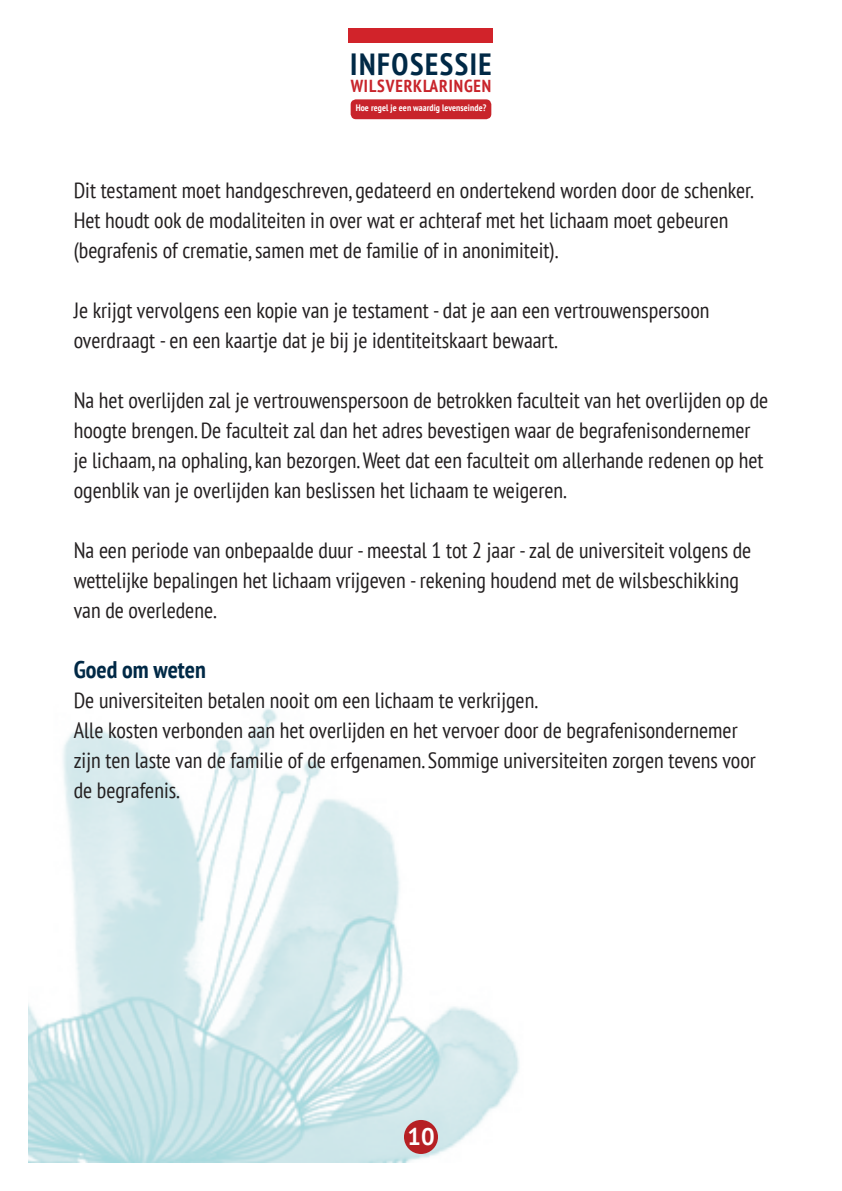
<style>
.page{position:relative;width:842px;height:1191px;background:#fff}
.page>*{position:absolute;margin:0;border:0;box-sizing:border-box;transform-origin:0 0}
.t1{font:700 condensed 30.6px "PT Sans";letter-spacing:.05em;color:#002946}
.Body{font:700 condensed 24px "PT Sans";color:#002946}
.t2{font:700 24px "PT Sans";color:#fff}
.Body-2{font:condensed 22px/30px "PT Sans";color:#231f20}
.t3{font:700 condensed 17.4px "PT Sans";letter-spacing:.05em;color:#c8242b}
.t4{font:700 condensed 9.4px "PT Sans";letter-spacing:.01em;color:#fff}
</style>
<div class="page">
<img style="left:28px;top:708px;width:491px;height:454px">
<div style="left:351px;top:99px;width:140px;height:20px;background:#c8242b;border-radius:5px"></div>
<div style="left:349px;top:28px;width:144px;height:15px;background:#d1232a"></div>
<div style="left:404px;top:1120px;width:34px;height:34px;background:#b62024;border-radius:50%"></div>
<p class="t1" style="left:350px;top:43px;width:143px">INFOSESSIE</p>
<p class="t3" style="left:351px;top:74px;width:142px">WILSVERKLARINGEN</p>
<p class="t4" style="left:356px;top:102px;width:132px">Hoe regel je een waardig levenseinde?</p>
<p class="Body-2" style="left:74px;top:175px;width:681px">Dit testament moet handgeschreven, gedateerd en ondertekend worden door de schenker.<br>Het houdt ook de modaliteiten in over wat er achteraf met het lichaam moet gebeuren (begrafenis of crematie, samen met de familie of in anonimiteit).</p>
<p class="Body-2" style="left:74px;top:295px;width:637px">Je krijgt vervolgens een kopie van je testament - dat je aan een vertrouwenspersoon overdraagt - en een kaartje dat je bij je identiteitskaart bewaart.</p>
<p class="Body-2" style="left:74px;top:385px;width:696px">Na het overlijden zal je vertrouwenspersoon de betrokken faculteit van het overlijden op de hoogte brengen. De faculteit zal dan het adres bevestigen waar de begrafenisondernemer je lichaam, na ophaling, kan bezorgen. Weet dat een faculteit om allerhande redenen op het ogenblik van je overlijden kan beslissen het lichaam te weigeren.</p>
<p class="Body-2" style="left:74px;top:535px;width:679px">Na een periode van onbepaalde duur - meestal 1 tot 2 jaar - zal de universiteit volgens de wettelijke bepalingen het lichaam vrijgeven - rekening houdend met de wilsbeschikking van de overledene.</p>
<p class="Body" style="left:74px;top:654px;width:134px">Goed om weten</p>
<p class="Body-2" style="left:74px;top:685px;width:466px">De universiteiten betalen nooit om een lichaam te verkrijgen.</p>
<p class="Body-2" style="left:74px;top:715px;width:684px">Alle kosten verbonden aan het overlijden en het vervoer door de begrafenisondernemer zijn ten laste van de familie of de erfgenamen. Sommige universiteiten zorgen tevens voor de begrafenis.</p>
<p class="t2" style="left:407px;top:1120px;width:29px">10</p>
</div>
